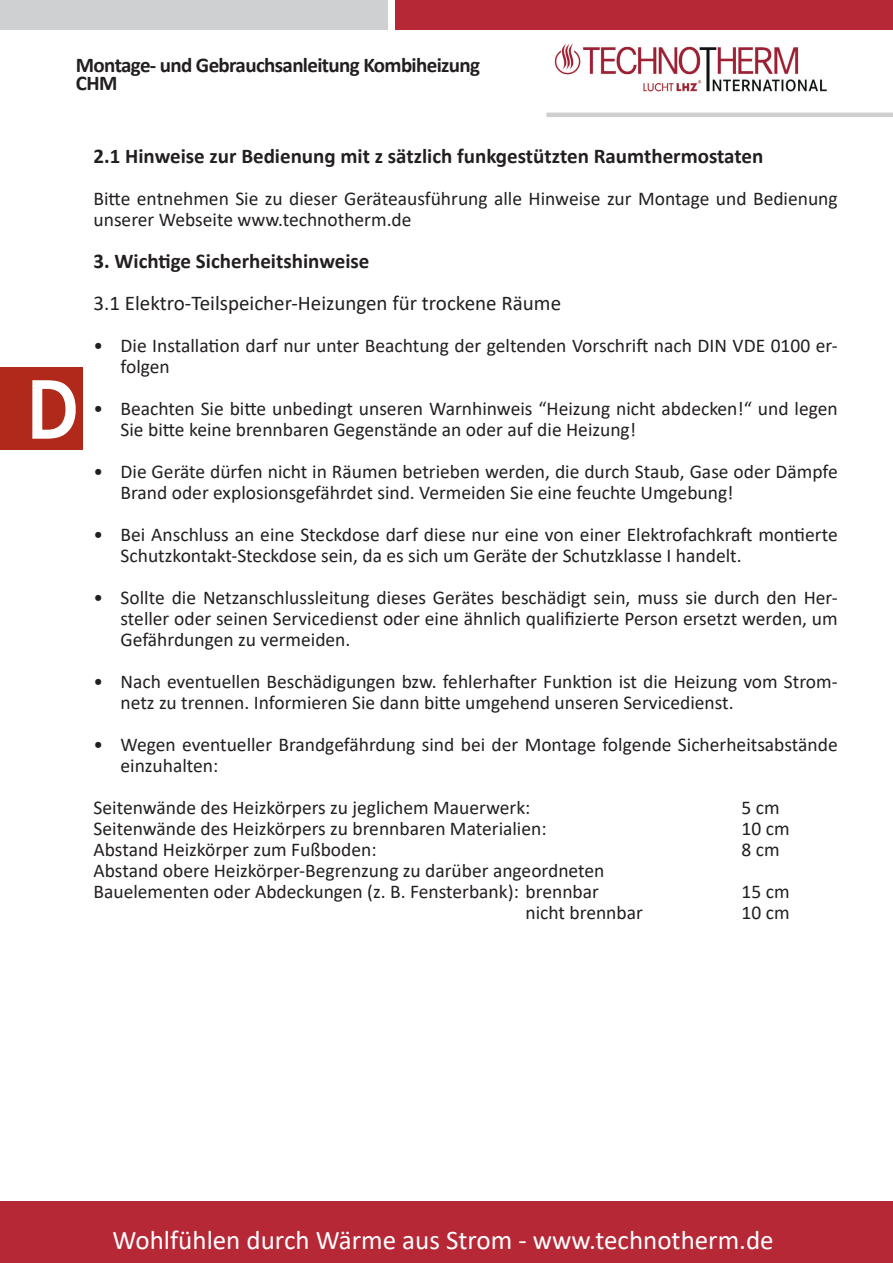
<style>
.page{position:relative;width:893px;height:1263px;background:#fff}
.page>*{position:absolute;margin:0;border:0;box-sizing:border-box;transform-origin:0 0}
.t1{font:84.3px "Humanist 777 BT Bold B";color:#fff;scale:.85 1}
.t2{font:27px "Calibri";color:#fff}
.t3{font:700 21px "Calibri";color:#231f20}
.t4{font:21px "Calibri";color:#231f20}
.t5{font:700 21px/18px "Calibri";letter-spacing:-.03em;color:#231f20}
.t6{font:19.5px/21px "Calibri";color:#231f20}
</style>
<div class="page">
<img style="left:554px;top:44px;width:273px;height:48px">
<div style="left:0;top:1201px;width:873px;height:62px;background:#b72837"></div>
<div style="left:396px;top:0;width:497px;height:30px;background:#b72837"></div>
<div style="left:0;top:0;width:387px;height:30px;background:#cfd0d2"></div>
<hr style="left:546px;top:113px;width:347px;height:4px;background:#cfd0d2">
<svg style="left:873px;top:1201px;width:20px;height:62px"></svg>
<div style="left:0;top:367px;width:83px;height:83px;background:#b1291a"></div>
<p class="t5" style="left:76px;top:56px;width:406px">Montage- und Gebrauchsanleitung Kombiheizung<br>CHM</p>
<h1 class="t1" style="left:27px;top:356px;width:62px">D</h1>
<p class="t3" style="left:94px;top:141px;width:671px">2.1 Hinweise zur Bedienung mit z sätzlich funkgestützten Raumthermostaten</p>
<p class="t6" style="left:94px;top:188px;width:746px">Bitte entnehmen Sie zu dieser Geräteausführung alle Hinweise zur Montage und Bedienung unserer Webseite www.technotherm.de</p>
<p class="t3" style="left:94px;top:246px;width:277px">3. Wichtige Sicherheitshinweise</p>
<p class="t4" style="left:94px;top:289px;width:469px">3.1 Elektro-Teilspeicher-Heizungen für trockene Räume</p>
<p class="t6" style="left:121px;top:335px;width:719px;text-indent:-27px">• Die Installation darf nur unter Beachtung der geltenden Vorschrift nach DIN VDE 0100 er&shy;folgen</p>
<p class="t6" style="left:121px;top:398px;width:719px;text-indent:-27px">• Beachten Sie bitte unbedingt unseren Warnhinweis “Heizung nicht abdecken!“ und legen<br>Sie bitte keine brennbaren Gegenstände an oder auf die Heizung!</p>
<p class="t6" style="left:121px;top:461px;width:719px;text-indent:-27px">• Die Geräte dürfen nicht in Räumen betrieben werden, die durch Staub, Gase oder Dämpfe<br>Brand oder explosionsgefährdet sind. Vermeiden Sie eine feuchte Umgebung!</p>
<p class="t6" style="left:121px;top:524px;width:719px;text-indent:-27px">• Bei Anschluss an eine Steckdose darf diese nur eine von einer Elektrofachkraft montierte<br>Schutzkontakt-Steckdose sein, da es sich um Geräte der Schutzklasse I handelt.</p>
<p class="t6" style="left:121px;top:587px;width:719px;text-align:justify;text-indent:-27px">• Sollte die Netzanschlussleitung dieses Gerätes beschädigt sein, muss sie durch den Her&shy;steller oder seinen Servicedienst oder eine ähnlich qualifizierte Person ersetzt werden, um Gefährdungen zu vermeiden.</p>
<p class="t6" style="left:121px;top:671px;width:719px;text-indent:-27px">• Nach eventuellen Beschädigungen bzw. fehlerhafter Funktion ist die Heizung vom Strom&shy;netz zu trennen. Informieren Sie dann bitte umgehend unseren Servicedienst.</p>
<p class="t6" style="left:121px;top:734px;width:719px;text-indent:-27px">• Wegen eventueller Brandgefährdung sind bei der Montage folgende Sicherheitsabstände einzuhalten:</p>
<p class="t6" style="left:94px;top:797px;width:438px">Seitenwände des Heizkörpers zu jeglichem Mauerwerk:</p>
<p class="t6" style="left:742px;top:797px;width:40px">5 cm</p>
<p class="t6" style="left:94px;top:818px;width:454px">Seitenwände des Heizkörpers zu brennbaren Materialien:</p>
<p class="t6" style="left:742px;top:818px;width:50px">10 cm</p>
<p class="t6" style="left:94px;top:839px;width:285px">Abstand Heizkörper zum Fußboden:</p>
<p class="t6" style="left:742px;top:839px;width:40px">8 cm</p>
<p class="t6" style="left:94px;top:860px;width:512px">Abstand obere Heizkörper-Begrenzung zu darüber angeordneten<br>Bauelementen oder Abdeckungen (z. B. Fensterbank): brennbar</p>
<p class="t6" style="left:742px;top:881px;width:50px">15 cm</p>
<p class="t6" style="left:526px;top:902px;width:119px">nicht brennbar</p>
<p class="t6" style="left:742px;top:902px;width:50px">10 cm</p>
<h2 class="t2" style="left:113px;top:1221px;width:663px">Wohlfühlen durch Wärme aus Strom - www.technotherm.de</h2>
</div>
